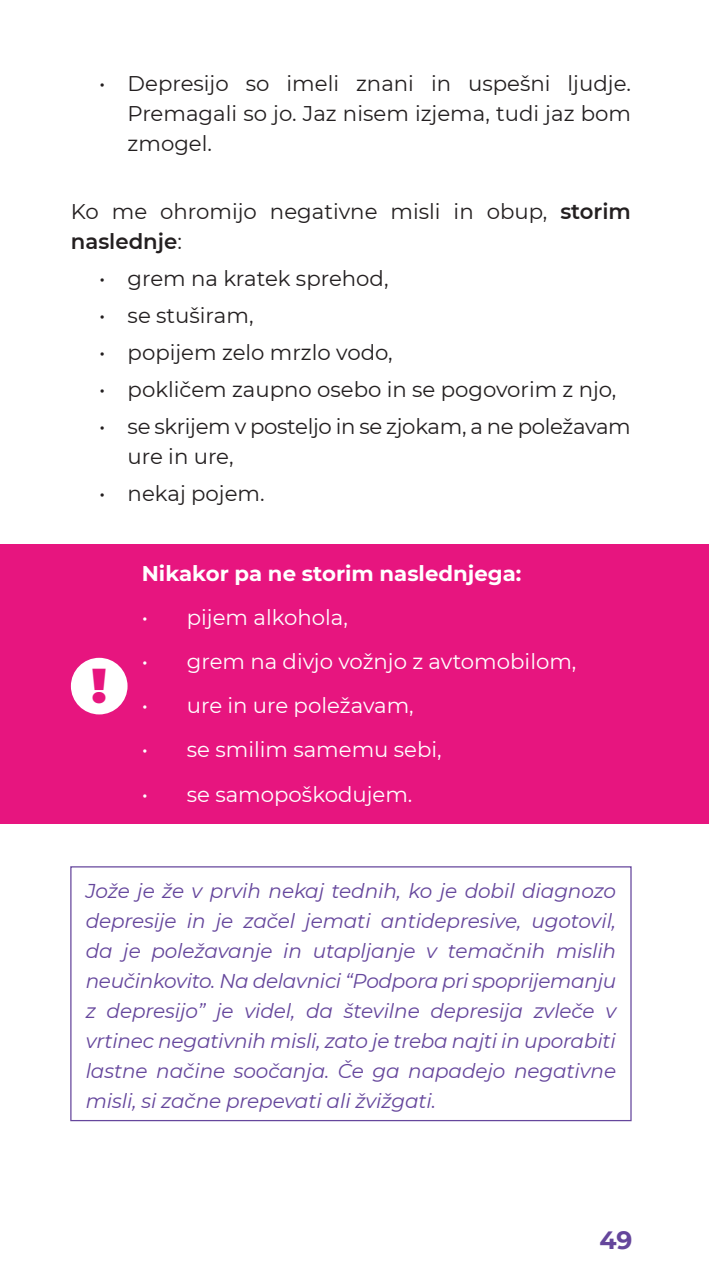
<style>
.page{position:relative;width:709px;height:1276px;background:#fff}
.page>*{position:absolute;margin:0;border:0;box-sizing:border-box;transform-origin:0 0}
.t1{font:900 48.75px "Montserrat";color:#e7157f}
.t2{font:700 25px "Montserrat";color:#65469c}
.t3{font:21.25px/30px "Montserrat";color:#231f20}
.t4{font:21.25px "Montserrat";color:#fff}
.t5{font:700 21.25px "Montserrat";color:#fff}
.t6{font:italic 20px/30px "Montserrat";letter-spacing:-.005em;color:#65469c;text-align:justify}
.s1{font-weight:600}
</style>
<div class="page">
<div style="left:0;top:544px;width:709px;height:279px;background:#e7157f"></div>
<div style="left:70px;top:866px;width:561px;height:255px;border:1px solid #65469c"></div>
<div style="left:71px;top:658px;width:56px;height:56px;background:#fff;border-radius:50%"></div>
<p class="t3" style="left:128px;top:68px;width:505px;text-align:justify;text-indent:-28px">• Depresijo so imeli znani in uspešni ljudje.<br>Premagali so jo. Jaz nisem izjema, tudi jaz bom zmogel.</p>
<p class="t3" style="left:71px;top:195px;width:561px">Ko me ohromijo negativne misli in obup, <span class="s1">storim naslednje</span>:</p>
<p class="t3" style="left:99px;top:262px;width:291px">• grem na kratek sprehod,</p>
<p class="t3" style="left:99px;top:299px;width:156px">• se stuširam,</p>
<p class="t3" style="left:99px;top:336px;width:295px">• popijem zelo mrzlo vodo,</p>
<p class="t3" style="left:99px;top:374px;width:518px">• pokličem zaupno osebo in se pogovorim z njo,</p>
<p class="t3" style="left:128px;top:411px;width:504px;text-indent:-28px">• se skrijem v posteljo in se zjokam, a ne poležavam ure in ure,</p>
<p class="t3" style="left:99px;top:478px;width:167px">• nekaj pojem.</p>
<h1 class="t1" style="left:92px;top:649px;width:17px">!</h1>
<p class="t5" style="left:142px;top:558px;width:381px">Nikakor pa ne storim naslednjega:</p>
<p class="t4" style="left:142px;top:603px;width:208px">• pijem alkohola,</p>
<p class="t4" style="left:142px;top:647px;width:436px">• grem na divjo vožnjo z avtomobilom,</p>
<p class="t4" style="left:142px;top:691px;width:273px">• ure in ure poležavam,</p>
<p class="t4" style="left:142px;top:735px;width:301px">• se smilim samemu sebi,</p>
<p class="t4" style="left:142px;top:779px;width:272px">• se samopoškodujem.</p>
<p class="t6" style="left:86px;top:874px;width:532px">Jože je že v prvih nekaj tednih, ko je dobil diagnozo depresije in je začel jemati antidepresive, ugotovil, da je poležavanje in utapljanje v temačnih mislih neučinkovito. Na delavnici “Podpora pri spoprijemanju z depresijo” je videl, da številne depresija zvleče v vrtinec negativnih misli, zato je treba najti in uporabiti lastne načine soočanja. Če ga napadejo negativne misli, si začne prepevati ali žvižgati.</p>
<p class="t2" style="left:599px;top:1222px;width:35px">49</p>
</div>
